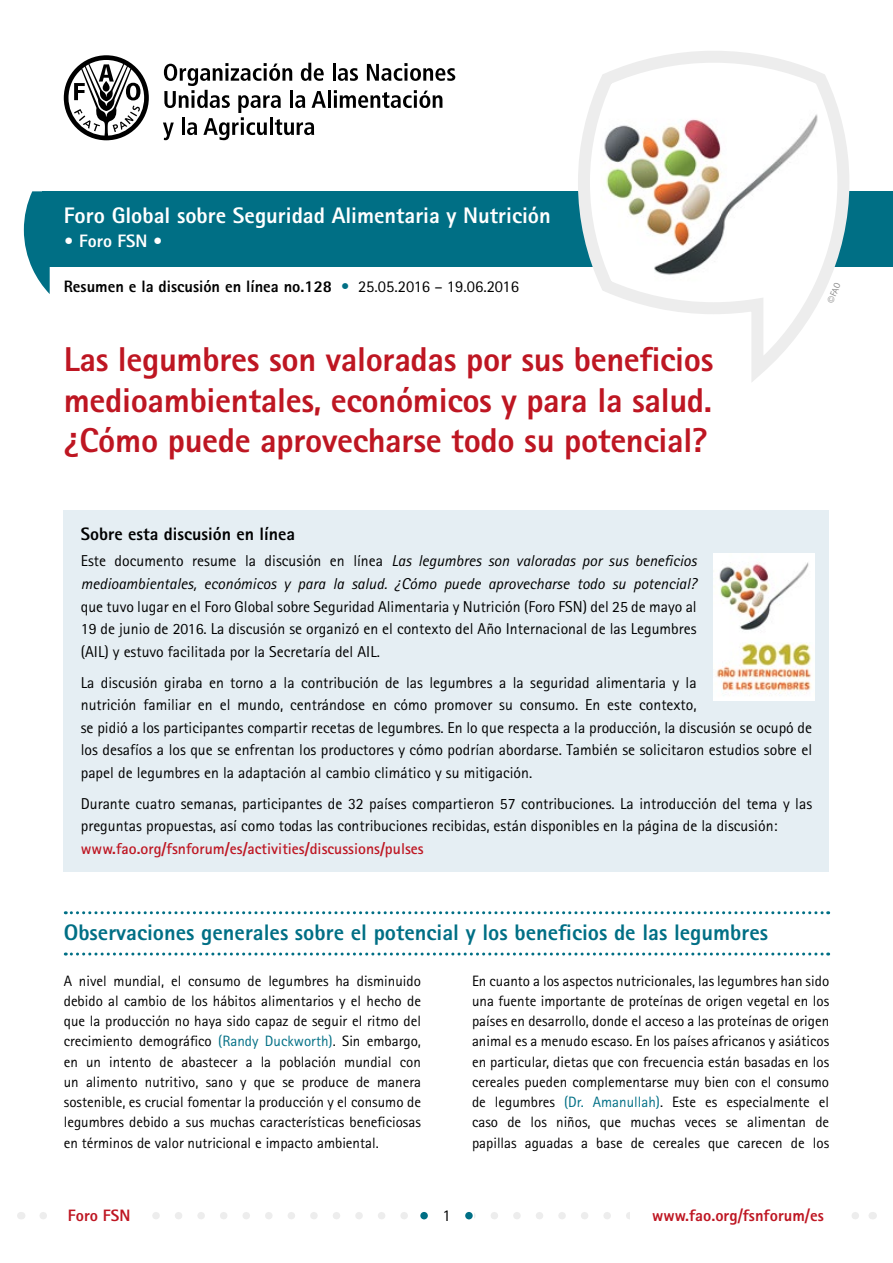
<style>
.page{position:relative;width:893px;height:1263px;background:#fff}
.page>*{position:absolute;margin:0;border:0;box-sizing:border-box;transform-origin:0 0}
.t1{font:800 34.5px/40.5px "Rotis Sans Serif Std";letter-spacing:-.01em;color:#be1622;text-align:justify}
.t2{font:800 22.5px "Rotis Sans Serif Std";color:#006f85}
.t3{font:800 22.5px "Rotis Sans Serif Std";color:#fff}
.t4{font:800 18px "Rotis Sans Serif Std";color:#000}
.t5{font:800 18px "Rotis Sans Serif Std";color:#fff}
.t6{font:800 16.5px "Rotis Sans Serif Std";color:#000}
.t7{font:800 16.5px "Rotis Sans Serif Std";color:#be1622}
.t8{font:16.5px "Rotis Sans Serif Std";color:#000}
.t9{font:15.75px/22.5px "Rotis Sans Serif Std";color:#000}
.t10{font:italic 15.75px/22.5px "Rotis Sans Serif Std";color:#000}
.t11{font:700 15.75px "Rotis Sans Serif Std";color:#be1622}
.t12{font:15px/20.2px "Rotis Sans Serif Std";color:#000;text-align:justify}
.s1{font-weight:400;color:#006f85}
.s2{font-style:normal}
.s3{color:#006f85}
</style>
<div class="page">
<div style="left:43px;top:191px;width:850px;height:75px;background:#006f85"></div>
<svg style="left:24px;top:191px;width:26px;height:103px"></svg>
<svg style="left:43px;top:1212px;width:816px;height:7px"></svg>
<div style="left:419px;top:1204px;width:55px;height:23px;background:#fff"></div>
<div style="left:420px;top:1212px;width:8px;height:7px;background:#006f85;border-radius:50%"></div>
<div style="left:465px;top:1212px;width:8px;height:7px;background:#006f85;border-radius:50%"></div>
<svg style="left:64px;top:55px;width:85px;height:85px"></svg>
<svg style="left:333px;top:63px;width:25px;height:18px"></svg>
<svg style="left:367px;top:63px;width:88px;height:18px"></svg>
<hr style="left:328px;top:90px;width:3px;height:18px;background:#000">
<svg style="left:334px;top:90px;width:108px;height:18px"></svg>
<svg style="left:163px;top:63px;width:163px;height:77px"></svg>
<div style="left:630px;top:1204px;width:216px;height:23px;background:#fff"></div>
<div style="left:47px;top:1204px;width:104px;height:23px;background:#fff"></div>
<svg style="left:65px;top:911px;width:764px;height:3px"></svg>
<svg style="left:65px;top:952px;width:764px;height:3px"></svg>
<svg style="left:572px;top:51px;width:283px;height:331px"></svg>
<div style="left:64px;top:510px;width:765px;height:362px;background:#e5eef3"></div>
<img style="left:714px;top:554px;width:100px;height:147px">
<svg style="left:827px;top:282px;width:14px;height:22px"></svg>
<h2 class="t3" style="left:64px;top:201px;width:488px">Foro Global sobre Seguridad Alimentaria y Nutrición</h2>
<p class="t5" style="left:64px;top:229px;width:100px">• Foro FSN •</p>
<p class="t6" style="left:64px;top:276px;width:287px">Resumen e la discusión en línea no.128 <span class="s1">•</span></p>
<p class="t8" style="left:358px;top:277px;width:163px">25.05.2016 – 19.06.2016</p>
<h1 class="t1" style="left:64px;top:339px;width:651px">Las legumbres son valoradas por sus beneficios medioambientales, económicos y para la salud. ¿Cómo puede aprovecharse todo su potencial?</h1>
<p class="t4" style="left:81px;top:522px;width:216px">Sobre esta discusión en línea</p>
<p class="t10" style="left:81px;top:550px;width:617px"><span class="s2">Este documento resume la discusión en línea</span> Las legumbres son valoradas por sus beneficios medioambientales, económicos y para la salud. ¿Cómo puede aprovecharse todo su potencial?</p>
<p class="t9" style="left:81px;top:595px;width:617px;text-align:justify">que tuvo lugar en el Foro Global sobre Seguridad Alimentaria y Nutrición (Foro FSN) del 25 de mayo al 19 de junio de 2016. La discusión se organizó en el contexto del Año Internacional de las Legumbres (AIL) y estuvo facilitada por la Secretaría del AIL.</p>
<p class="t9" style="left:81px;top:671px;width:733px">La discusión giraba en torno a la contribución de las legumbres a la seguridad alimentaria y la<br>nutrición familiar en el mundo, centrándose en cómo promover su consumo. En este contexto,<br>se pidió a los participantes compartir recetas de legumbres. En lo que respecta a la producción, la discusión se ocupó de los desafíos a los que se enfrentan los productores y cómo podrían abordarse. También se solicitaron estudios sobre el papel de legumbres en la adaptación al cambio climático y su mitigación.</p>
<p class="t9" style="left:81px;top:792px;width:733px">Durante cuatro semanas, participantes de 32 países compartieron 57 contribuciones. La introducción del tema y las preguntas propuestas, así como todas las contribuciones recibidas, están disponibles en la página de la discusión:</p>
<p class="t11" style="left:81px;top:838px;width:344px">www.fao.org/fsnforum/es/activities/discussions/pulses</p>
<h2 class="t2" style="left:64px;top:918px;width:706px">Observaciones generales sobre el potencial y los beneficios de las legumbres</h2>
<p class="t12" style="left:64px;top:970px;width:359px">A nivel mundial, el consumo de legumbres ha disminuido debido al cambio de los hábitos alimentarios y el hecho de que la producción no haya sido capaz de seguir el ritmo del crecimiento demográfico <span class="s3">(Randy Duckworth)</span>. Sin embargo, en un intento de abastecer a la población mundial con un alimento nutritivo, sano y que se produce de manera sostenible, es crucial fomentar la producción y el consumo de legumbres debido a sus muchas características beneficiosas en términos de valor nutricional e impacto ambiental.</p>
<p class="t12" style="left:472px;top:970px;width:359px">En cuanto a los aspectos nutricionales, las legumbres han sido una fuente importante de proteínas de origen vegetal en los países en desarrollo, donde el acceso a las proteínas de origen animal es a menudo escaso. En los países africanos y asiáticos en particular, dietas que con frecuencia están basadas en los cereales pueden complementarse muy bien con el consumo de legumbres <span class="s3">(Dr. Amanullah)</span>. Este es especialmente el caso de los niños, que muchas veces se alimentan de papillas aguadas a base de cereales que carecen de los</p>
<p class="t7" style="left:68px;top:1205px;width:64px">Foro FSN</p>
<p class="t7" style="left:652px;top:1205px;width:173px">www.fao.org/fsnforum/es</p>
<p class="t8" style="left:442px;top:1206px;width:10px">1</p>
</div>
